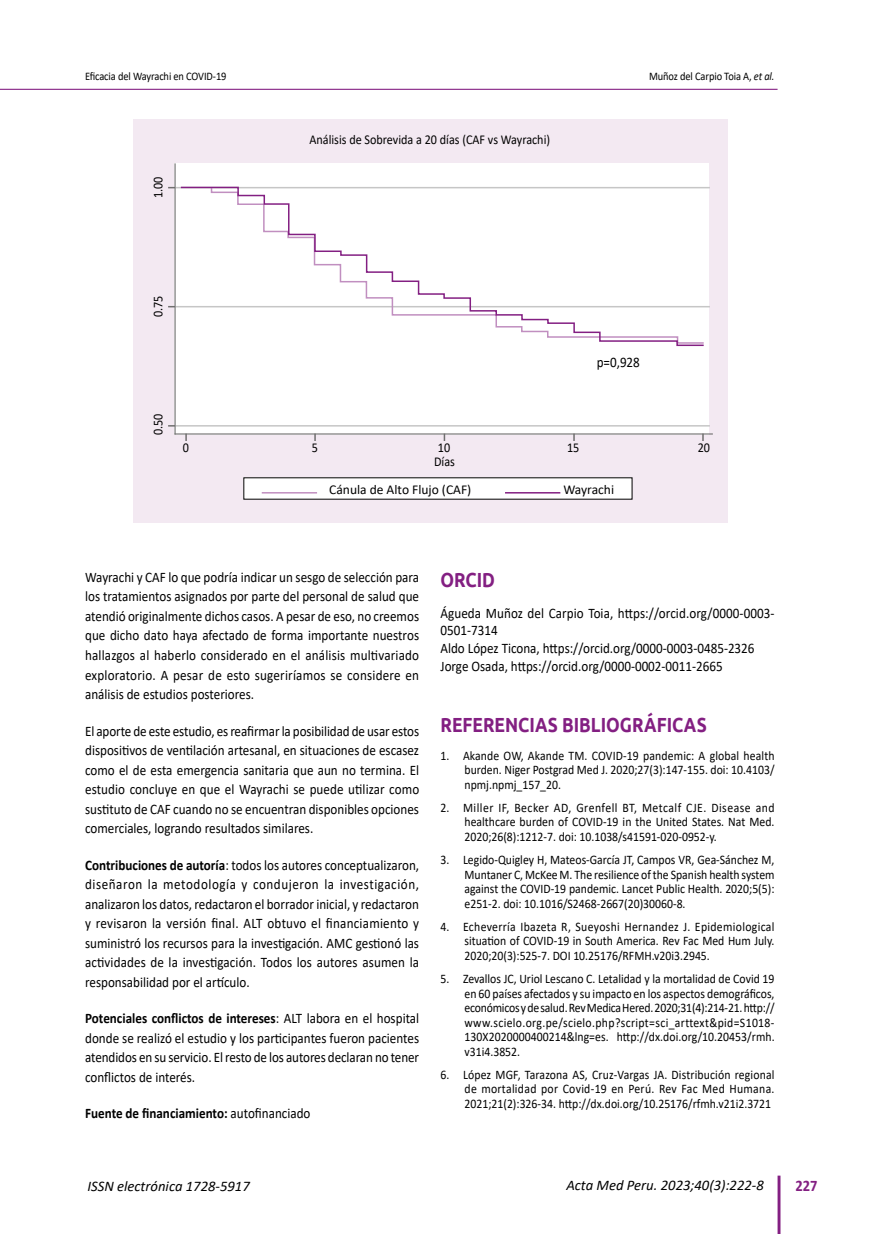
<style>
.page{position:relative;width:881px;height:1234px;background:#fff}
.page>*{position:absolute;margin:0;border:0;box-sizing:border-box;transform-origin:0 0}
.t1{font:700 20.4px "Ubuntu";color:#831f82;scale:.85 1}
.t2{font:700 16.05px "Calibri";color:#831f82;scale:.9 1}
.t3{font:italic 14.7px "Calibri";color:#000}
.t4{font:14.55px/19.5px "Calibri";color:#000;text-align:justify;scale:.9 1}
.t5{font:700 14.55px "Calibri";color:#000;scale:.9 1}
.t6{font:13.5px/27.3px "Calibri";color:#000;scale:.9 1}
.t7{font:13.5px "Calibri";color:#000}
.t8{font:13.05px/14.5px "Calibri";color:#000;text-align:justify;scale:.9 1}
.t9{font:11.55px "Calibri";letter-spacing:-.01em;color:#000;scale:.9 1}
.s1{font-style:italic}
.s2{font-weight:700}
.s3{font-weight:400}
</style>
<div class="page">
<hr style="left:777px;top:1175px;width:3px;height:58px;background:#831f82">
<hr style="left:0;top:89px;width:777px;height:1px;background:#831f82">
<div style="left:133px;top:119px;width:594px;height:403px;background:#f3e9f2"></div>
<div style="left:174px;top:163px;width:535px;height:271px;background:#fff"></div>
<hr style="left:174px;top:163px;width:1px;height:271px;background:#706f6f">
<hr style="left:174px;top:433px;width:538px;height:1px;background:#706f6f">
<hr style="left:176px;top:187px;width:533px;height:1px;background:#c6c6c6">
<hr style="left:176px;top:306px;width:533px;height:1px;background:#c6c6c6">
<hr style="left:176px;top:425px;width:533px;height:1px;background:#c6c6c6">
<svg style="left:185px;top:433px;width:2px;height:8px"></svg>
<svg style="left:314px;top:433px;width:2px;height:8px"></svg>
<svg style="left:443px;top:433px;width:2px;height:8px"></svg>
<div style="left:244px;top:477px;width:387px;height:22px;background:#fff"></div>
<hr style="left:262px;top:492px;width:55px;height:1px;background:#c18fc0">
<hr style="left:505px;top:492px;width:55px;height:1px;background:#831f82">
<svg style="left:179px;top:186px;width:526px;height:161px"></svg>
<p class="t9" style="left:85px;top:68px;width:158px">Eficacia del Wayrachi en COVID-19</p>
<p class="t9" style="left:648px;top:68px;width:141px">Muñoz del Carpio Toia A, <span class="s1">et al.</span></p>
<p class="t6" style="left:144px;top:198px;width:25px;rotate:-90deg">1.00</p>
<p class="t6" style="left:309px;top:126px;width:269px">Análisis de Sobrevida a 20 días (CAF vs Wayrachi)</p>
<p class="t6" style="left:144px;top:317px;width:25px;rotate:-90deg">0.75</p>
<p class="t6" style="left:144px;top:435px;width:25px;rotate:-90deg">0.50</p>
<p class="t4" style="left:596px;top:352px;width:50px">p=0,928</p>
<p class="t6" style="left:183px;top:433px;width:8px">0</p>
<p class="t6" style="left:312px;top:433px;width:8px">5</p>
<p class="t6" style="left:438px;top:433px;width:15px">10</p>
<p class="t6" style="left:567px;top:433px;width:15px">15</p>
<p class="t6" style="left:697px;top:433px;width:15px">20</p>
<p class="t6" style="left:329px;top:447px;width:159px;text-indent:105px">Días<br>Cánula de Alto Flujo (CAF)</p>
<p class="t7" style="left:563px;top:479px;width:52px">Wayrachi</p>
<p class="t4" style="left:85px;top:567px;width:372px">Wayrachi y CAF lo que podría indicar un sesgo de selección para los tratamientos asignados por parte del personal de salud que atendió originalmente dichos casos. A pesar de eso, no creemos que dicho dato haya afectado de forma importante nuestros hallazgos al haberlo considerado en el análisis multivariado exploratorio. A pesar de esto sugeriríamos se considere en análisis de estudios posteriores.</p>
<p class="t4" style="left:85px;top:720px;width:372px">El aporte de este estudio, es reafirmar la posibilidad de usar estos dispositivos de ventilación artesanal, en situaciones de escasez como el de esta emergencia sanitaria que aun no termina. El estudio concluye en que el Wayrachi se puede utilizar como sustituto de CAF cuando no se encuentran disponibles opciones comerciales, logrando resultados similares.</p>
<p class="t4" style="left:85px;top:854px;width:372px"><span class="s2">Contribuciones de autoría</span>: todos los autores conceptualizaron, diseñaron la metodología y condujeron la investigación, analizaron los datos, redactaron el borrador inicial, y redactaron y revisaron la versión final. ALT obtuvo el financiamiento y suministró los recursos para la investigación. AMC gestionó las actividades de la investigación. Todos los autores asumen la responsabilidad por el artículo.</p>
<p class="t4" style="left:85px;top:1008px;width:372px"><span class="s2">Potenciales conflictos de intereses</span>: ALT labora en el hospital donde se realizó el estudio y los participantes fueron pacientes atendidos en su servicio. El resto de los autores declaran no tener conflictos de interés.</p>
<p class="t5" style="left:85px;top:1102px;width:252px">Fuente de financiamiento: <span class="s3">autofinanciado</span></p>
<h1 class="t1" style="left:440px;top:566px;width:66px">ORCID</h1>
<p class="t4" style="left:440px;top:603px;width:372px;line-height:17.9px;text-align:left">Águeda Muñoz del Carpio Toia, https://orcid.org/0000-0003- 0501-7314<br>Aldo López Ticona, https://orcid.org/0000-0003-0485-2326<br>Jorge Osada, https://orcid.org/0000-0002-0011-2665</p>
<h1 class="t1" style="left:440px;top:711px;width:315px">REFERENCIAS BIBLIOGRÁFICAS</h1>
<p class="t8" style="left:464px;top:747px;width:346px;text-indent:-24px">1. Akande OW, Akande TM. COVID-19 pandemic: A global health burden. Niger Postgrad Med J. 2020;27(3):147-155. doi: 10.4103/ npmj.npmj_157_20.</p>
<p class="t8" style="left:464px;top:799px;width:346px;text-indent:-24px">2. Miller IF, Becker AD, Grenfell BT, Metcalf CJE. Disease and healthcare burden of COVID-19 in the United States. Nat Med.<br>2020;26(8):1212-7. doi: 10.1038/s41591-020-0952-y.</p>
<p class="t8" style="left:464px;top:851px;width:346px;text-indent:-24px">3. Legido-Quigley H, Mateos-García JT, Campos VR, Gea-Sánchez M, Muntaner C, McKee M. The resilience of the Spanish health system against the COVID-19 pandemic. Lancet Public Health. 2020;5(5): e251-2. doi: 10.1016/S2468-2667(20)30060-8.</p>
<p class="t8" style="left:464px;top:918px;width:346px;text-indent:-24px">4. Echeverría Ibazeta R, Sueyoshi Hernandez J. Epidemiological situation of COVID-19 in South America. Rev Fac Med Hum July.<br>2020;20(3):525-7. DOI 10.25176/RFMH.v20i3.2945.</p>
<p class="t8" style="left:464px;top:970px;width:346px;text-indent:-24px">5. Zevallos JC, Uriol Lescano C. Letalidad y la mortalidad de Covid 19 en 60 países afectados y su impacto en los aspectos demográficos, económicos y de salud. Rev Medica Hered. 2020;31(4):214-21. http:// www.scielo.org.pe/scielo.php?script=sci_arttext&amp;pid=S1018- 130X2020000400214&amp;lng=es. http://dx.doi.org/10.20453/rmh. v31i4.3852.</p>
<p class="t8" style="left:464px;top:1066px;width:346px;text-indent:-24px">6. López MGF, Tarazona AS, Cruz-Vargas JA. Distribución regional de mortalidad por Covid-19 en Perú. Rev Fac Med Humana.<br>2021;21(2):326-34. http://dx.doi.org/10.25176/rfmh.v21i2.3721</p>
<p class="t3" style="left:566px;top:1174px;width:199px">Acta Med Peru. 2023;40(3):222-8</p>
<p class="t3" style="left:87px;top:1175px;width:164px">ISSN electrónica 1728-5917</p>
<p class="t2" style="left:795px;top:1173px;width:26px">227</p>
</div>
